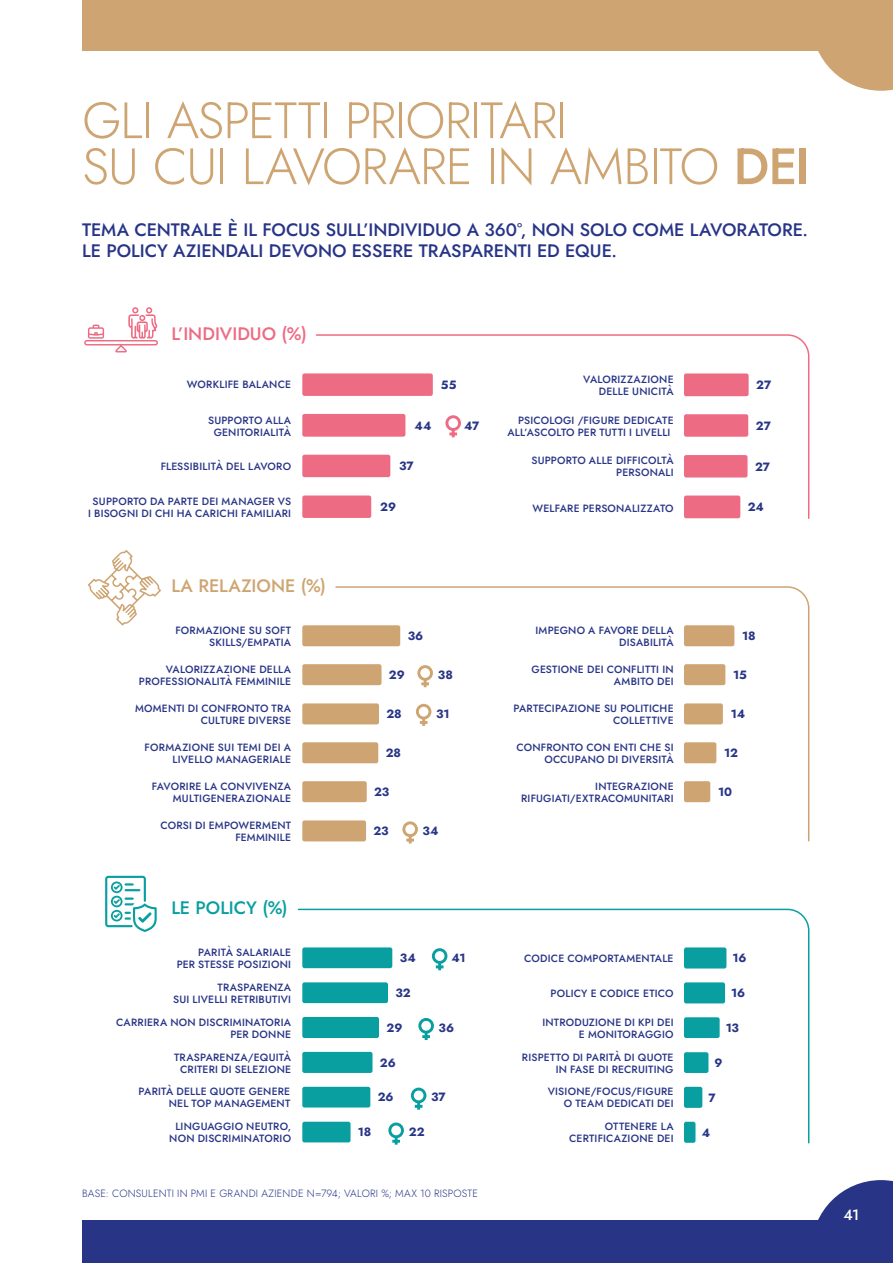
<style>
.page{position:relative;width:893px;height:1263px;background:#fff}
.page>*{position:absolute;margin:0;border:0;box-sizing:border-box;transform-origin:0 0}
.t1{font:51px/46px "Jost";letter-spacing:-.02em;color:#cea572}
.t2{font:18px/21px "Jost";color:#283587}
.t3{font:18px "Jost";color:#ed6c84}
.t4{font:18px "Jost";color:#cea572}
.t5{font:18px "Jost";letter-spacing:-.005em;color:#099fa1}
.t6{font:15px "Jost";color:#fff}
.t7{font:12px "Jost";color:#283587}
.t8{font:10.5px/12px "Jost";letter-spacing:.02em;color:#283587;text-align:right}
</style>
<div class="page">
<div style="left:82px;top:0;width:811px;height:51px;background:#cea572"></div>
<div style="left:82px;top:1220px;width:811px;height:43px;background:#283587"></div>
<svg style="left:818px;top:1180px;width:75px;height:40px"></svg>
<svg style="left:818px;top:51px;width:75px;height:40px"></svg>
<div style="left:302px;top:495px;width:69px;height:23px;background:#ed6c84;border-radius:2px"></div>
<div style="left:302px;top:455px;width:88px;height:22px;background:#ed6c84;border-radius:2px"></div>
<div style="left:302px;top:414px;width:103px;height:23px;background:#ed6c84;border-radius:2px"></div>
<div style="left:302px;top:373px;width:131px;height:23px;background:#ed6c84;border-radius:2px"></div>
<svg style="left:84px;top:307px;width:74px;height:45px"></svg>
<svg style="left:297px;top:908px;width:513px;height:236px"></svg>
<svg style="left:105px;top:876px;width:52px;height:56px"></svg>
<svg style="left:432px;top:948px;width:15px;height:22px"></svg>
<svg style="left:418px;top:1018px;width:16px;height:22px"></svg>
<svg style="left:411px;top:1087px;width:15px;height:23px"></svg>
<svg style="left:388px;top:1122px;width:16px;height:22px"></svg>
<div style="left:302px;top:820px;width:64px;height:21px;background:#cea572;border-radius:2px"></div>
<div style="left:302px;top:781px;width:65px;height:21px;background:#cea572;border-radius:2px"></div>
<div style="left:302px;top:742px;width:76px;height:21px;background:#cea572;border-radius:2px"></div>
<div style="left:302px;top:703px;width:77px;height:21px;background:#cea572;border-radius:2px"></div>
<div style="left:302px;top:664px;width:79px;height:21px;background:#cea572;border-radius:2px"></div>
<div style="left:302px;top:625px;width:98px;height:21px;background:#cea572;border-radius:2px"></div>
<svg style="left:334px;top:586px;width:476px;height:256px"></svg>
<svg style="left:88px;top:550px;width:73px;height:76px"></svg>
<svg style="left:417px;top:665px;width:16px;height:22px"></svg>
<svg style="left:416px;top:704px;width:15px;height:22px"></svg>
<svg style="left:402px;top:821px;width:16px;height:22px"></svg>
<svg style="left:315px;top:334px;width:495px;height:185px"></svg>
<h1 class="t1" style="left:82px;top:98px;width:729px">GLI ASPETTI PRIORITARI<br>SU CUI LAVORARE IN AMBITO DEI</h1>
<h2 class="t2" style="left:82px;top:219px;width:727px">TEMA CENTRALE È IL FOCUS SULL’INDIVIDUO A 360°, NON SOLO COME LAVORATORE.<br>LE POLICY AZIENDALI DEVONO ESSERE TRASPARENTI ED EQUE.</h2>
<h2 class="t3" style="left:171px;top:322px;width:137px">L’INDIVIDUO (%)</h2>
<p class="t8" style="left:187px;top:379px;width:106px">WORKLIFE BALANCE</p>
<p class="t8" style="left:208px;top:414px;width:85px;text-align:center">SUPPORTO ALLA<br>GENITORIALITÀ</p>
<p class="t8" style="left:161px;top:460px;width:132px">FLESSIBILITÀ DEL LAVORO</p>
<p class="t8" style="left:88px;top:495px;width:205px;text-align:center">SUPPORTO DA PARTE DEI MANAGER VS<br>I BISOGNI DI CHI HA CARICHI FAMILIARI</p>
<h2 class="t4" style="left:171px;top:573px;width:156px">LA RELAZIONE (%)</h2>
<p class="t8" style="left:175px;top:624px;width:117px">FORMAZIONE SU SOFT<br>SKILLS/EMPATIA</p>
<p class="t8" style="left:139px;top:663px;width:154px">VALORIZZAZIONE DELLA<br>PROFESSIONALITÀ FEMMINILE</p>
<p class="t8" style="left:135px;top:702px;width:157px">MOMENTI DI CONFRONTO TRA<br>CULTURE DIVERSE</p>
<p class="t8" style="left:145px;top:741px;width:148px">FORMAZIONE SUI TEMI DEI A<br>LIVELLO MANAGERIALE</p>
<p class="t8" style="left:152px;top:780px;width:141px">FAVORIRE LA CONVIVENZA<br>MULTIGENERAZIONALE</p>
<p class="t8" style="left:161px;top:819px;width:132px">CORSI DI EMPOWERMENT<br>FEMMINILE</p>
<h2 class="t5" style="left:171px;top:895px;width:118px">LE POLICY (%)</h2>
<p class="t8" style="left:177px;top:946px;width:116px">PARITÀ SALARIALE<br>PER STESSE POSIZIONI</p>
<p class="t8" style="left:173px;top:981px;width:120px">TRASPARENZA<br>SUI LIVELLI RETRIBUTIVI</p>
<p class="t8" style="left:116px;top:1016px;width:176px">CARRIERA NON DISCRIMINATORIA<br>PER DONNE</p>
<p class="t8" style="left:174px;top:1051px;width:118px;text-align:center">TRASPARENZA/EQUITÀ<br>CRITERI DI SELEZIONE</p>
<p class="t8" style="left:139px;top:1086px;width:153px">PARITÀ DELLE QUOTE GENERE<br>NEL TOP MANAGEMENT</p>
<p class="t8" style="left:169px;top:1120px;width:123px;text-align:center">LINGUAGGIO NEUTRO,<br>NON DISCRIMINATORIO</p>
<p class="t7" style="left:441px;top:377px;width:17px">55</p>
<p class="t7" style="left:414px;top:417px;width:19px">44</p>
<p class="t7" style="left:464px;top:417px;width:17px">47</p>
<p class="t7" style="left:399px;top:458px;width:16px">37</p>
<p class="t7" style="left:380px;top:499px;width:17px">29</p>
<p class="t7" style="left:408px;top:628px;width:17px">36</p>
<p class="t7" style="left:389px;top:667px;width:17px">29</p>
<p class="t7" style="left:386px;top:706px;width:17px">28</p>
<p class="t7" style="left:386px;top:745px;width:17px">28</p>
<p class="t7" style="left:374px;top:784px;width:17px">23</p>
<p class="t7" style="left:373px;top:823px;width:17px">23</p>
<p class="t7" style="left:438px;top:667px;width:17px">38</p>
<p class="t7" style="left:436px;top:706px;width:15px">31</p>
<p class="t7" style="left:423px;top:823px;width:18px">34</p>
<p class="t7" style="left:400px;top:950px;width:18px">34</p>
<p class="t7" style="left:395px;top:985px;width:17px">32</p>
<p class="t7" style="left:387px;top:1019px;width:17px">29</p>
<p class="t7" style="left:380px;top:1054px;width:17px">26</p>
<p class="t7" style="left:378px;top:1089px;width:17px">26</p>
<p class="t7" style="left:452px;top:950px;width:16px">41</p>
<p class="t7" style="left:438px;top:1019px;width:17px">36</p>
<p class="t7" style="left:431px;top:1089px;width:16px">37</p>
<p class="t7" style="left:358px;top:1124px;width:15px">18</p>
<p class="t7" style="left:409px;top:1124px;width:17px">22</p>
<p class="t8" style="left:82px;top:1187px;width:397px">BASE: CONSULENTI IN PMI E GRANDI AZIENDE N=794; VALORI %; MAX 10 RISPOSTE</p>
<p class="t8" style="left:583px;top:373px;width:92px">VALORIZZAZIONE<br>DELLE UNICITÀ</p>
<p class="t8" style="left:507px;top:414px;width:168px">PSICOLOGI /FIGURE DEDICATE<br>ALL’ASCOLTO PER TUTTI I LIVELLI</p>
<p class="t8" style="left:531px;top:455px;width:144px">SUPPORTO ALLE DIFFICOLTÀ<br>PERSONALI</p>
<p class="t8" style="left:532px;top:503px;width:143px">WELFARE PERSONALIZZATO</p>
<p class="t8" style="left:535px;top:624px;width:140px">IMPEGNO A FAVORE DELLA<br>DISABILITÀ</p>
<p class="t8" style="left:532px;top:663px;width:144px">GESTIONE DEI CONFLITTI IN<br>AMBITO DEI</p>
<p class="t8" style="left:514px;top:702px;width:162px">PARTECIPAZIONE SU POLITICHE<br>COLLETTIVE</p>
<p class="t8" style="left:516px;top:741px;width:159px">CONFRONTO CON ENTI CHE SI<br>OCCUPANO DI DIVERSITÀ</p>
<p class="t8" style="left:521px;top:780px;width:154px">INTEGRAZIONE<br>RIFUGIATI/EXTRACOMUNITARI</p>
<p class="t8" style="left:524px;top:952px;width:151px">CODICE COMPORTAMENTALE</p>
<p class="t8" style="left:551px;top:987px;width:125px">POLICY E CODICE ETICO</p>
<p class="t8" style="left:542px;top:1016px;width:133px">INTRODUZIONE DI KPI DEI<br>E MONITORAGGIO</p>
<p class="t8" style="left:522px;top:1051px;width:153px">RISPETTO DI PARITÀ DI QUOTE<br>IN FASE DI RECRUITING</p>
<p class="t8" style="left:548px;top:1086px;width:127px">VISIONE/FOCUS/FIGURE<br>O TEAM DEDICATI DEI</p>
<p class="t8" style="left:569px;top:1121px;width:106px">OTTENERE LA<br>CERTIFICAZIONE DEI</p>
<p class="t7" style="left:756px;top:377px;width:17px">27</p>
<p class="t7" style="left:756px;top:418px;width:17px">27</p>
<p class="t7" style="left:755px;top:458px;width:17px">27</p>
<p class="t7" style="left:748px;top:499px;width:18px">24</p>
<p class="t7" style="left:742px;top:628px;width:15px">18</p>
<p class="t7" style="left:733px;top:667px;width:15px">15</p>
<p class="t7" style="left:731px;top:706px;width:16px">14</p>
<p class="t7" style="left:724px;top:745px;width:15px">12</p>
<p class="t7" style="left:718px;top:784px;width:16px">10</p>
<p class="t7" style="left:733px;top:950px;width:15px">16</p>
<p class="t7" style="left:731px;top:985px;width:15px">16</p>
<p class="t7" style="left:726px;top:1019px;width:15px">13</p>
<p class="t7" style="left:714px;top:1054px;width:10px">9</p>
<p class="t7" style="left:709px;top:1089px;width:9px">7</p>
<p class="t7" style="left:702px;top:1124px;width:10px">4</p>
<h3 class="t6" style="left:844px;top:1204px;width:17px">41</h3>
</div>
